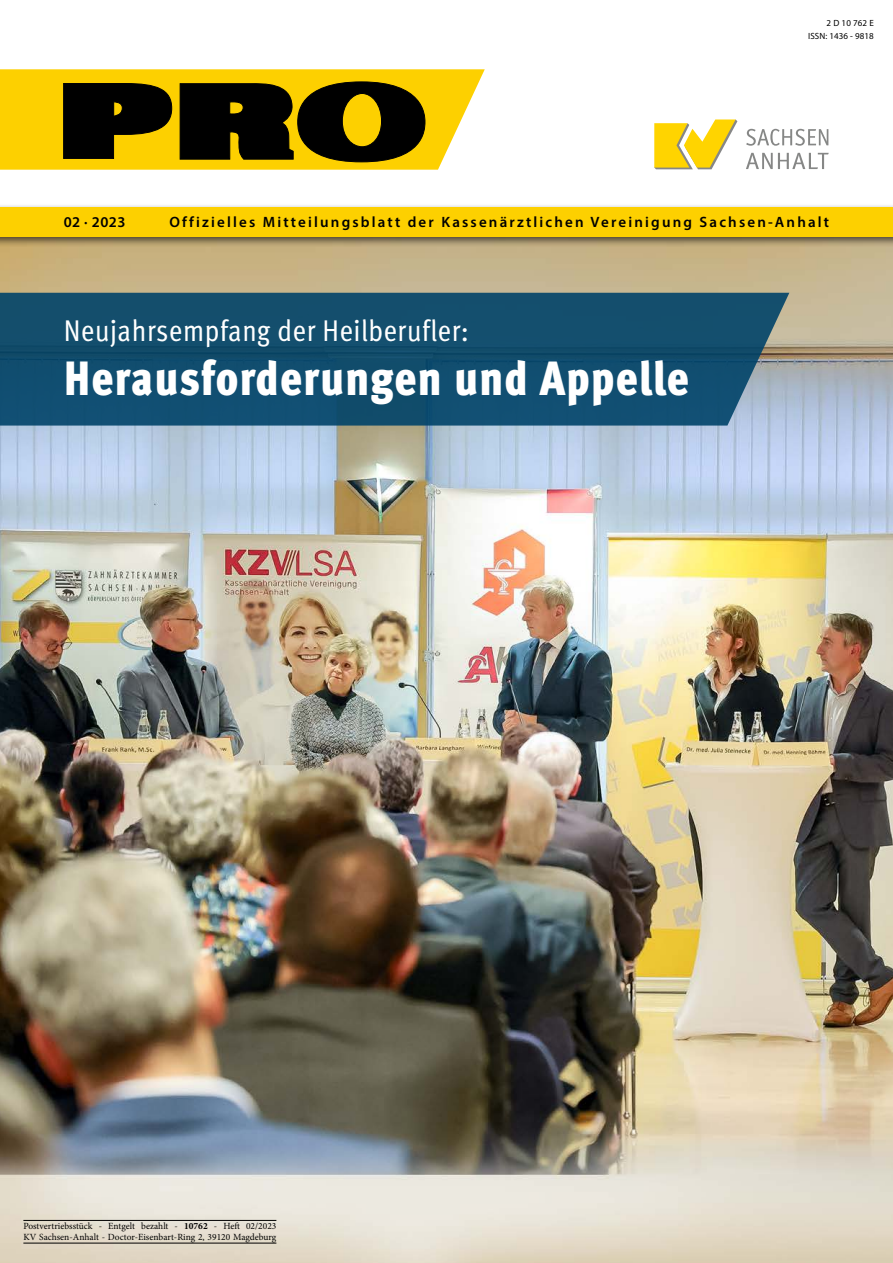
<style>
.page{position:relative;width:893px;height:1263px;background:#fff}
.page>*{position:absolute;margin:0;border:0;box-sizing:border-box;transform-origin:0 0}
.t1{font:900 condensed 48px "Meta OT";letter-spacing:.02em;color:#fff}
.t2{font:condensed 30px "Meta OT";letter-spacing:.02em;color:#fff}
.t3{font:600 15px "Myriad Pro";letter-spacing:.145em;color:#000}
.t4{font:9.45px/10.8px "Minion Pro";color:#000}
.t5{font:9px/13.2px "Myriad Pro";letter-spacing:.01em;color:#000;text-align:right}
.s1{font-weight:700}
</style>
<div class="page">
<img style="left:0;top:247px;width:893px;height:1016px">
<svg style="left:0;top:293px;width:789px;height:133px;fill:#124e6e"></svg>
<svg style="left:0;top:69px;width:485px;height:101px;fill:#fdd000"></svg>
<svg style="left:64px;top:83px;width:108px;height:75px"></svg>
<svg style="left:180px;top:82px;width:245px;height:80px"></svg>
<hr style="left:23px;top:1220px;width:253px;height:1px;background:#000">
<hr style="left:23px;top:1243px;width:253px;height:1px;background:#000">
<svg style="left:746px;top:153px;width:83px;height:16px"></svg>
<svg style="left:746px;top:129px;width:82px;height:17px"></svg>
<svg style="left:654px;top:119px;width:83px;height:50px"></svg>
<div style="left:0;top:203px;width:893px;height:44px;background:#000;opacity:.6"></div>
<div style="left:0;top:207px;width:893px;height:30px;background:#fdd000"></div>
<p class="t5" style="left:808px;top:16px;width:67px">2 D 10 762 E<br>ISSN: 1436 - 9818</p>
<h3 class="t3" style="left:64px;top:213px;width:63px">02 · 2023</h3>
<h3 class="t3" style="left:169px;top:213px;width:661px">Offizielles Mitteilungsblatt der Kassenärztlichen Vereinigung Sachsen-Anhalt</h3>
<h2 class="t2" style="left:64px;top:311px;width:406px">Neujahrsempfang der Heilberufler:</h2>
<h1 class="t1" style="left:64px;top:347px;width:627px">Herausforderungen und Appelle</h1>
<p class="t4" style="left:23px;top:1221px;width:255px">Postvertriebsstück - Entgelt bezahlt - <span class="s1">10762</span> - Heft 02/2023<br>KV Sachsen-Anhalt - Doctor-Eisenbart-Ring 2, 39120 Magdeburg</p>
</div>
